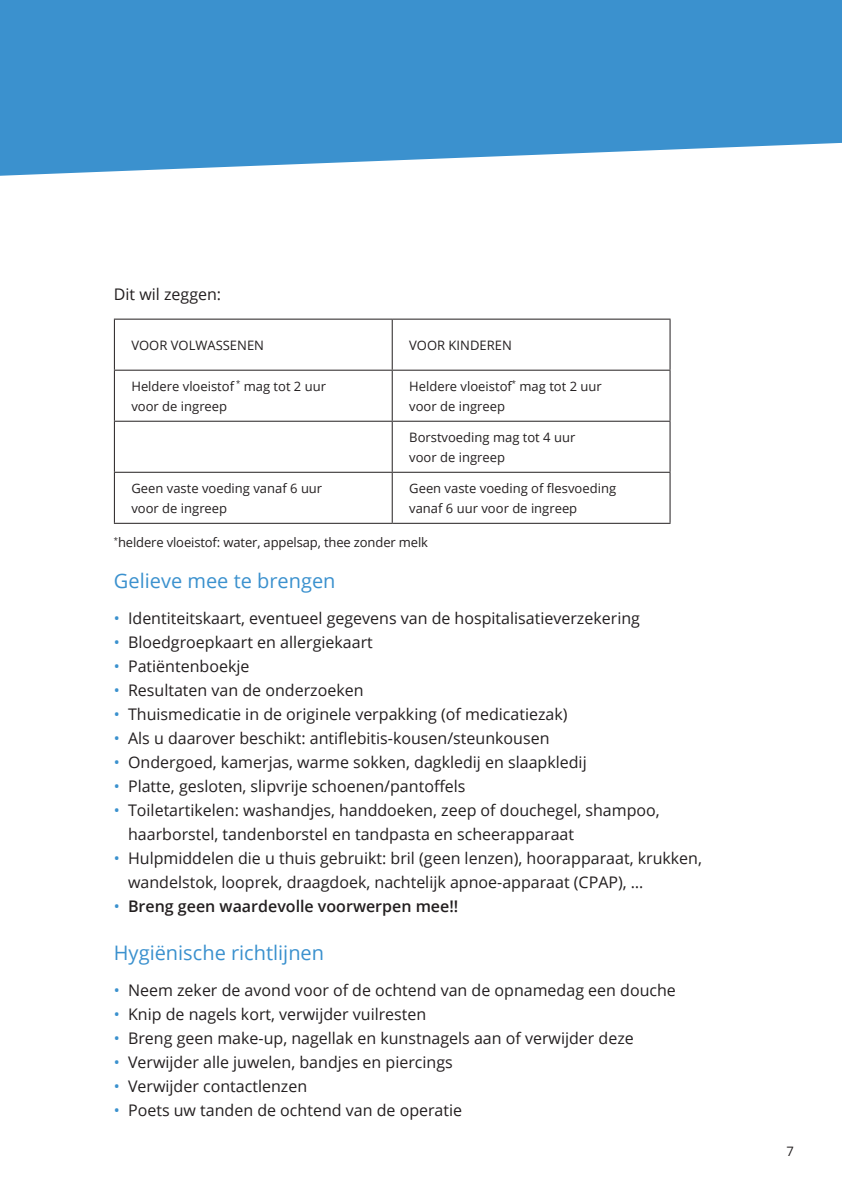
<style>
.page{position:relative;width:842px;height:1191px;background:#fff}
.page>*{position:absolute;margin:0;border:0;box-sizing:border-box;transform-origin:0 0}
.t1{font:20px "Open Sans";color:#3b91ce}
.t2{font:16px/24px "Open Sans";color:#231f20}
.t3{font:600 16px "Open Sans";color:#231f20}
.t4{font:13px/20px "Open Sans";color:#231f20}
.s1{color:#3b91ce}
.s2{font-weight:400;color:#3b91ce}
</style>
<div class="page">
<svg style="left:0;top:0;width:842px;height:176px;fill:#3b91ce"></svg>
<hr style="left:114px;top:319px;width:278px;height:1px;background:#231f20">
<hr style="left:114px;top:320px;width:1px;height:50px;background:#231f20">
<hr style="left:392px;top:319px;width:278px;height:1px;background:#231f20">
<hr style="left:392px;top:320px;width:1px;height:50px;background:#231f20">
<hr style="left:669px;top:320px;width:1px;height:50px;background:#231f20">
<hr style="left:114px;top:370px;width:278px;height:1px;background:#231f20">
<hr style="left:114px;top:371px;width:1px;height:50px;background:#231f20">
<hr style="left:392px;top:370px;width:278px;height:1px;background:#231f20">
<hr style="left:392px;top:371px;width:1px;height:50px;background:#231f20">
<hr style="left:669px;top:371px;width:1px;height:50px;background:#231f20">
<hr style="left:114px;top:421px;width:278px;height:1px;background:#231f20">
<hr style="left:114px;top:422px;width:1px;height:50px;background:#231f20">
<hr style="left:392px;top:421px;width:278px;height:1px;background:#231f20">
<hr style="left:392px;top:422px;width:1px;height:50px;background:#231f20">
<hr style="left:669px;top:422px;width:1px;height:50px;background:#231f20">
<hr style="left:114px;top:472px;width:278px;height:1px;background:#231f20">
<hr style="left:114px;top:473px;width:1px;height:50px;background:#231f20">
<hr style="left:392px;top:472px;width:278px;height:1px;background:#231f20">
<hr style="left:392px;top:473px;width:1px;height:50px;background:#231f20">
<hr style="left:669px;top:473px;width:1px;height:50px;background:#231f20">
<hr style="left:114px;top:523px;width:278px;height:1px;background:#231f20">
<hr style="left:392px;top:523px;width:278px;height:1px;background:#231f20">
<p class="t2" style="left:114px;top:282px;width:109px">Dit wil zeggen:</p>
<p class="t4" style="left:131px;top:334px;width:134px">VOOR VOLWASSENEN</p>
<p class="t4" style="left:409px;top:334px;width:104px">VOOR KINDEREN</p>
<p class="t4" style="left:131px;top:375px;width:196px">Heldere vloeistof <sup>*</sup> mag tot 2 uur voor de ingreep</p>
<p class="t4" style="left:409px;top:375px;width:194px">Heldere vloeistof<sup>*</sup> mag tot 2 uur voor de ingreep</p>
<p class="t4" style="left:409px;top:426px;width:168px">Borstvoeding mag tot 4 uur voor de ingreep</p>
<p class="t4" style="left:131px;top:478px;width:192px">Geen vaste voeding vanaf 6 uur voor de ingreep</p>
<p class="t4" style="left:409px;top:478px;width:208px">Geen vaste voeding of flesvoeding vanaf 6 uur voor de ingreep</p>
<p class="t4" style="left:114px;top:532px;width:316px"><sup>*</sup>heldere vloeistof: water, appelsap, thee zonder melk</p>
<p class="t1" style="left:114px;top:567px;width:223px">Gelieve mee te brengen</p>
<p class="t2" style="left:114px;top:606px;width:528px"><span class="s1">•</span> Identiteitskaart, eventueel gegevens van de hospitalisatieverzekering</p>
<p class="t2" style="left:114px;top:630px;width:260px"><span class="s1">•</span> Bloedgroepkaart en allergiekaart</p>
<p class="t2" style="left:114px;top:654px;width:137px"><span class="s1">•</span> Patiëntenboekje</p>
<p class="t2" style="left:114px;top:678px;width:251px"><span class="s1">•</span> Resultaten van de onderzoeken</p>
<p class="t2" style="left:114px;top:702px;width:455px"><span class="s1">•</span> Thuismedicatie in de originele verpakking (of medicatiezak)</p>
<p class="t2" style="left:114px;top:726px;width:437px"><span class="s1">•</span> Als u daarover beschikt: antiflebitis-kousen/steunkousen</p>
<p class="t2" style="left:114px;top:750px;width:474px"><span class="s1">•</span> Ondergoed, kamerjas, warme sokken, dagkledij en slaapkledij</p>
<p class="t2" style="left:114px;top:774px;width:353px"><span class="s1">•</span> Platte, gesloten, slipvrije schoenen/pantoffels</p>
<p class="t2" style="left:128px;top:798px;width:533px;text-indent:-14px"><span class="s1">•</span> Toiletartikelen: washandjes, handdoeken, zeep of douchegel, shampoo, haarborstel, tandenborstel en tandpasta en scheerapparaat</p>
<p class="t2" style="left:128px;top:846px;width:575px;text-indent:-14px"><span class="s1">•</span> Hulpmiddelen die u thuis gebruikt: bril (geen lenzen), hoorapparaat, krukken, wandelstok, looprek, draagdoek, nachtelijk apnoe-apparaat (CPAP), …</p>
<p class="t3" style="left:114px;top:895px;width:346px"><span class="s2">•</span> Breng geen waardevolle voorwerpen mee!!</p>
<p class="t1" style="left:114px;top:939px;width:212px">Hygiënische richtlijnen</p>
<p class="t2" style="left:114px;top:978px;width:563px"><span class="s1">•</span> Neem zeker de avond voor of de ochtend van de opnamedag een douche</p>
<p class="t2" style="left:114px;top:1002px;width:314px"><span class="s1">•</span> Knip de nagels kort, verwijder vuilresten</p>
<p class="t2" style="left:114px;top:1026px;width:521px"><span class="s1">•</span> Breng geen make-up, nagellak en kunstnagels aan of verwijder deze</p>
<p class="t2" style="left:114px;top:1050px;width:340px"><span class="s1">•</span> Verwijder alle juwelen, bandjes en piercings</p>
<p class="t2" style="left:114px;top:1074px;width:195px"><span class="s1">•</span> Verwijder contactlenzen</p>
<p class="t2" style="left:114px;top:1098px;width:350px"><span class="s1">•</span> Poets uw tanden de ochtend van de operatie</p>
<p class="t4" style="left:786px;top:1140px;width:9px">7</p>
</div>
